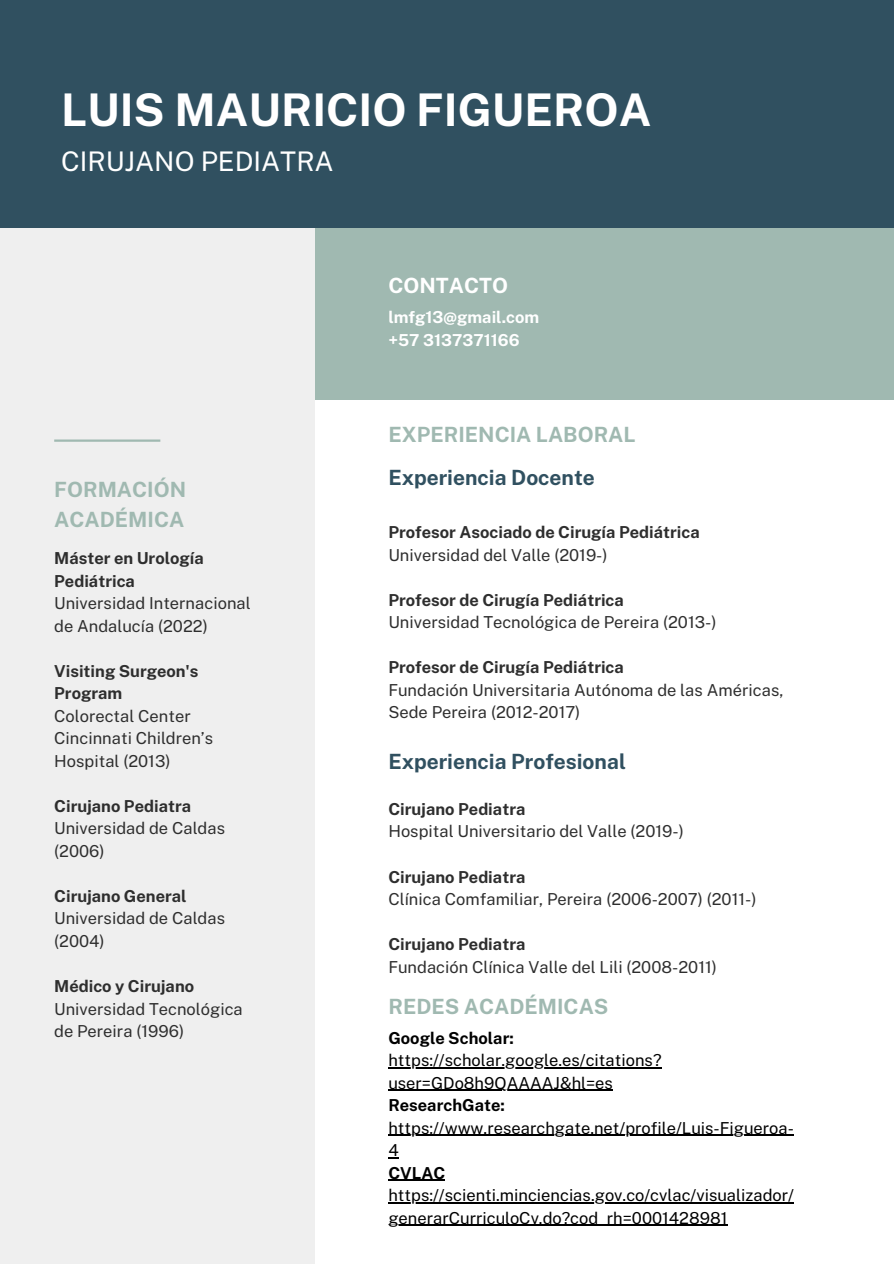
<style>
.page{position:relative;width:894px;height:1264px;background:#fff}
.page>*{position:absolute;margin:0;border:0;box-sizing:border-box;transform-origin:0 0}
.t1{font:700 45px "Public Sans";color:#fff}
.t2{font:27px "Public Sans";color:#fff}
.t3{font:700 21px/29.2px "Public Sans";color:#a0b9b1}
.t4{font:700 21px "Public Sans";color:#305060}
.t5{font:700 21px "Public Sans";color:#fff}
.t6{font:16.5px/22.5px "Public Sans";color:#2e2e2e}
.t7{font:16.5px/22.5px "Public Sans";color:#000}
.t8{font:700 16.5px/22.5px "Public Sans";color:#2e2e2e}
.t9{font:700 16.5px "Public Sans";color:#fff}
.t10{font:700 16.5px "Public Sans";color:#000}
.s1{font-weight:700}
</style>
<div class="page">
<div style="left:0;top:0;width:893px;height:229px;background:#305060"></div>
<div style="left:315px;top:229px;width:578px;height:171px;background:#a0b9b1"></div>
<div style="left:0;top:229px;width:315px;height:1034px;background:#efefef"></div>
<hr style="left:54px;top:439px;width:106px;height:3px;background:#a0b9b1">
<hr style="left:388px;top:1067px;width:273px;height:1px;background:#000">
<hr style="left:388px;top:1089px;width:225px;height:1px;background:#000">
<hr style="left:388px;top:1134px;width:405px;height:1px;background:#000">
<hr style="left:388px;top:1179px;width:57px;height:1px;background:#000">
<hr style="left:388px;top:1202px;width:405px;height:1px;background:#000">
<hr style="left:388px;top:1224px;width:339px;height:1px;background:#000">
<p class="t1" style="left:61px;top:83px;width:591px">LUIS MAURICIO FIGUEROA</p>
<p class="t2" style="left:61px;top:145px;width:274px">CIRUJANO PEDIATRA</p>
<p class="t5" style="left:388px;top:273px;width:121px">CONTACTO</p>
<p class="t9" style="left:388px;top:307px;width:152px">lmfg13@gmail.com</p>
<p class="t9" style="left:388px;top:330px;width:133px">+57 3137371166</p>
<p class="t3" style="left:54px;top:475px;width:133px">FORMACIÓN<br>ACADÉMICA</p>
<p class="t8" style="left:54px;top:547px;width:151px">Máster en Urología<br>Pediátrica</p>
<p class="t6" style="left:54px;top:592px;width:198px">Universidad Internacional de Andalucía (2022)</p>
<p class="t8" style="left:54px;top:659px;width:146px">Visiting Surgeon's<br>Program</p>
<p class="t6" style="left:54px;top:704px;width:160px">Colorectal Center<br>Cincinnati Children’s<br>Hospital (2013)</p>
<p class="t6" style="left:54px;top:794px;width:172px"><span class="s1">Cirujano Pediatra<br></span>Universidad de Caldas (2006)</p>
<p class="t6" style="left:54px;top:884px;width:172px"><span class="s1">Cirujano General<br></span>Universidad de Caldas (2004)</p>
<p class="t6" style="left:54px;top:974px;width:190px"><span class="s1">Médico y Cirujano<br></span>Universidad Tecnológica de Pereira (1996)</p>
<p class="t3" style="left:388px;top:420px;width:249px">EXPERIENCIA LABORAL</p>
<p class="t4" style="left:388px;top:465px;width:208px">Experiencia Docente</p>
<p class="t8" style="left:388px;top:521px;width:313px">Profesor Asociado de Cirugía Pediátrica</p>
<p class="t6" style="left:388px;top:543px;width:221px">Universidad del Valle (2019-)</p>
<p class="t8" style="left:388px;top:588px;width:237px">Profesor de Cirugía Pediátrica</p>
<p class="t6" style="left:388px;top:611px;width:329px">Universidad Tecnológica de Pereira (2013-)</p>
<p class="t8" style="left:388px;top:656px;width:237px">Profesor de Cirugía Pediátrica</p>
<p class="t6" style="left:388px;top:678px;width:396px">Fundación Universitaria Autónoma de las Américas,<br>Sede Pereira (2012-2017)</p>
<p class="t4" style="left:388px;top:749px;width:239px">Experiencia Profesional</p>
<p class="t8" style="left:388px;top:797px;width:139px">Cirujano Pediatra</p>
<p class="t6" style="left:388px;top:820px;width:297px">Hospital Universitario del Valle (2019-)</p>
<p class="t8" style="left:388px;top:865px;width:139px">Cirujano Pediatra</p>
<p class="t6" style="left:388px;top:887px;width:369px">Clínica Comfamiliar, Pereira (2006-2007) (2011-)</p>
<p class="t8" style="left:388px;top:932px;width:139px">Cirujano Pediatra</p>
<p class="t6" style="left:388px;top:955px;width:330px">Fundación Clínica Valle del Lili (2008-2011)</p>
<p class="t3" style="left:388px;top:991px;width:221px">REDES ACADÉMICAS</p>
<p class="t10" style="left:388px;top:1028px;width:127px">Google Scholar:</p>
<p class="t7" style="left:388px;top:1048px;width:274px">https://scholar.google.es/citations? user=GDo8h9QAAAAJ&amp;hl=es</p>
<p class="t7" style="left:388px;top:1093px;width:407px"><span class="s1">ResearchGate: </span>https://www.researchgate.net/profile/Luis-Figueroa-<br>4</p>
<p class="t10" style="left:388px;top:1163px;width:58px">CVLAC</p>
<p class="t7" style="left:388px;top:1183px;width:407px">https://scienti.minciencias.gov.co/cvlac/visualizador/ generarCurriculoCv.do?cod_rh=0001428981</p>
</div>
